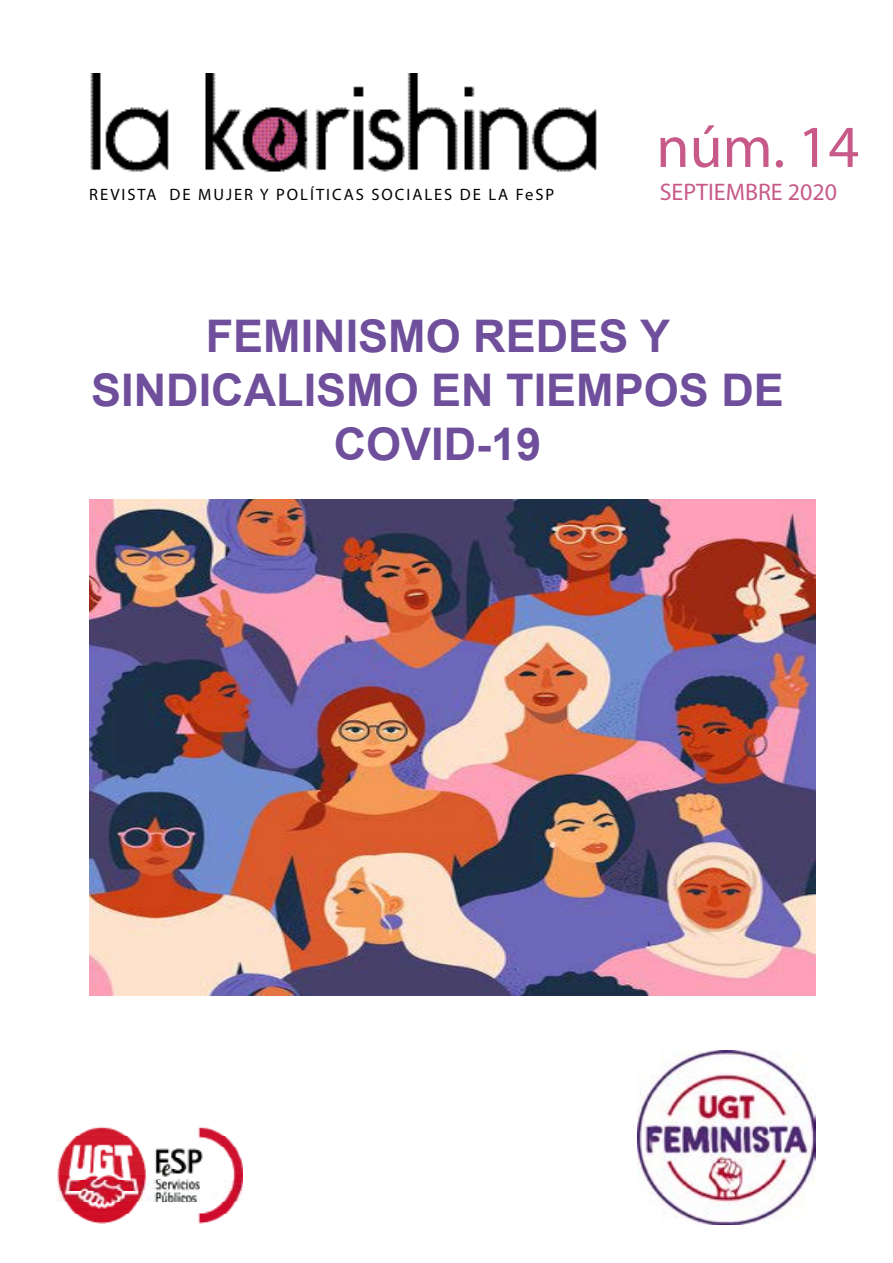
<style>
.page{position:relative;width:893px;height:1263px;background:#fff}
.page>*{position:absolute;margin:0;border:0;box-sizing:border-box;transform-origin:0 0}
.t1{font:60px "Myriad Pro";color:#c75a88}
.t2{font:700 45px/54px "Arial";color:#6f4f9b;text-align:center}
.t3{font:24px "Myriad Pro";color:#c75a88}
.t4{font:16.5px "Myriad Pro";letter-spacing:.12em;color:#000}
</style>
<div class="page">
<img style="left:90px;top:74px;width:507px;height:98px">
<img style="left:56px;top:1126px;width:186px;height:98px">
<img style="left:89px;top:499px;width:727px;height:497px">
<img style="left:638px;top:1051px;width:178px;height:174px">
<p class="t4" style="left:89px;top:184px;width:467px">REVISTA DE MUJER Y POLÍTICAS SOCIALES DE LA FeSP</p>
<h1 class="t1" style="left:656px;top:110px;width:205px">núm. 14</h1>
<p class="t3" style="left:660px;top:177px;width:179px">SEPTIEMBRE 2020</p>
<p class="t2" style="left:91px;top:309px;width:694px">FEMINISMO REDES Y<br>SINDICALISMO EN TIEMPOS DE<br>COVID-19</p>
</div>
